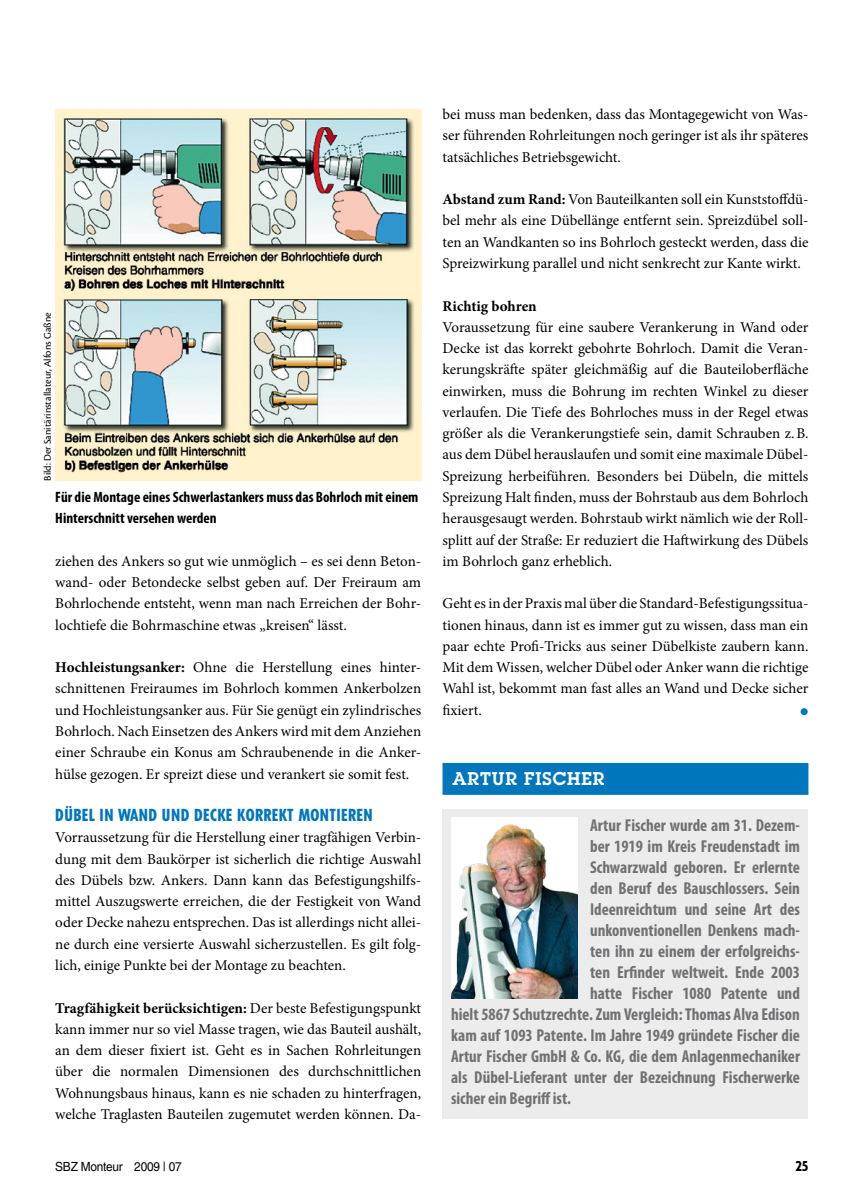
<style>
.page{position:relative;width:851px;height:1204px;background:#fff}
.page>*{position:absolute;margin:0;border:0;box-sizing:border-box;transform-origin:0 0}
.t1{font:600 18px "Lubalin Graph Std";letter-spacing:.05em;color:#fff}
.t2{font:700 condensed 17.25px "Myriad Pro";color:#707173}
.t3{font:800 condensed 16.5px "Tempo Std";letter-spacing:.03em;color:#0076bd}
.t4{font:15px/21.3px "Minion Pro";color:#000;text-align:justify}
.t5{font:700 condensed 15px/21.3px "Myriad Pro";color:#000}
.t6{font:700 15px "Minion Pro";color:#000}
.t7{font:15px "European Pi Std 3";color:#0076bd}
.t8{font:800 condensed 13.5px "Tempo Std";color:#000}
.t9{font:12.6px "Helvetica LT Std";letter-spacing:-.02em;color:#000;scale:.94 1}
.t10{font:10.5px "Cronos Pro";color:#000}
.s1{font-weight:700}
</style>
<div class="page">
<img style="left:55px;top:110px;width:366px;height:370px">
<div style="left:442px;top:763px;width:366px;height:31px;background:#0076bd"></div>
<div style="left:442px;top:809px;width:366px;height:309px;background:#ececed"></div>
<img style="left:451px;top:817px;width:126px;height:181px">
<p class="t10" style="left:41px;top:480px;width:170px;rotate:-90deg">Bild: Der Sanitärinstallateur, Alfons Gaßne</p>
<p class="t5" style="left:55px;top:486px;width:364px">Für die Montage eines Schwerlastankers muss das Bohrloch mit einem<br>Hinterschnitt versehen werden</p>
<p class="t4" style="left:55px;top:550px;width:367px">ziehen des Ankers so gut wie unmöglich – es sei denn Beton&shy;wand- oder Betondecke selbst geben auf. Der Freiraum am Bohr-lochende entsteht, wenn man nach Erreichen der Bohr&shy;lochtiefe die Bohrmaschine etwas „kreisen“ lässt.</p>
<p class="t4" style="left:55px;top:656px;width:367px"><span class="s1">Hochleistungsanker:</span> Ohne die Herstellung eines hinter&shy;schnittenen Freiraumes im Bohrloch kommen Ankerbolzen und Hochleistungsanker aus. Für Sie genügt ein zylindrisches Bohrloch. Nach Einsetzen des Ankers wird mit dem Anziehen einer Schraube ein Konus am Schraubenende in die Anker&shy;hülse gezogen. Er spreizt diese und verankert sie somit fest.</p>
<p class="t3" style="left:55px;top:804px;width:319px">DÜBEL IN WAND UND DECKE KORREKT MONTIEREN</p>
<p class="t4" style="left:55px;top:827px;width:367px">Vorraussetzung für die Herstellung einer tragfähigen Verbin&shy;dung mit dem Baukörper ist sicherlich die richtige Auswahl des Dübels bzw. Ankers. Dann kann das Befestigungshilfs&shy;mittel Auszugswerte erreichen, die der Festigkeit von Wand oder Decke nahezu entsprechen. Das ist allerdings nicht allei&shy;ne durch eine versierte Auswahl sicherzustellen. Es gilt folg&shy;lich, einige Punkte bei der Montage zu beachten.</p>
<p class="t4" style="left:55px;top:997px;width:367px"><span class="s1">Tragfähigkeit berücksichtigen:</span> Der beste Befestigungspunkt kann immer nur so viel Masse tragen, wie das Bauteil aushält, an dem dieser fixiert ist. Geht es in Sachen Rohrleitungen über die normalen Dimensionen des durchschnittlichen Wohnungsbaus hinaus, kann es nie schaden zu hinterfragen, welche Traglasten Bauteilen zugemutet werden können. Da-</p>
<p class="t4" style="left:442px;top:104px;width:367px">bei muss man bedenken, dass das Montagegewicht von Was&shy;ser führenden Rohrleitungen noch geringer ist als ihr späteres tatsächliches Betriebsgewicht.</p>
<p class="t4" style="left:442px;top:189px;width:367px"><span class="s1">Abstand zum Rand:</span> Von Bauteilkanten soll ein Kunststoffdü&shy;bel mehr als eine Dübellänge entfernt sein. Spreizdübel soll&shy;ten an Wandkanten so ins Bohrloch gesteckt werden, dass die Spreizwirkung parallel und nicht senkrecht zur Kante wirkt.</p>
<p class="t6" style="left:442px;top:295px;width:96px">Richtig bohren</p>
<p class="t4" style="left:442px;top:316px;width:367px">Voraussetzung für eine saubere Verankerung in Wand oder Decke ist das korrekt gebohrte Bohrloch. Damit die Veran&shy;kerungskräfte später gleichmäßig auf die Bauteiloberfläche einwirken, muss die Bohrung im rechten Winkel zu dieser verlaufen. Die Tiefe des Bohrloches muss in der Regel etwas größer als die Verankerungstiefe sein, damit Schrauben z.B. aus dem Dübel herauslaufen und somit eine maximale Dübel-Spreizung herbeiführen. Besonders bei Dübeln, die mittels Spreizung Halt finden, muss der Bohrstaub aus dem Bohrloch herausgesaugt werden. Bohrstaub wirkt nämlich wie der Roll&shy;splitt auf der Straße: Er reduziert die Haftwirkung des Dübels im Bohrloch ganz erheblich.</p>
<p class="t4" style="left:442px;top:593px;width:367px">Geht es in der Praxis mal über die Standard-Befestigungssitua&shy;tionen hinaus, dann ist es immer gut zu wissen, dass man ein paar echte Profi-Tricks aus seiner Dübelkiste zaubern kann.<br>Mit dem Wissen, welcher Dübel oder Anker wann die richtige Wahl ist, bekommt man fast alles an Wand und Decke sicher fixiert.</p>
<p class="t7" style="left:800px;top:699px;width:10px">•</p>
<p class="t1" style="left:452px;top:767px;width:153px">ARTUR FISCHER</p>
<p class="t2" style="left:590px;top:814px;width:211px">Artur Fischer wurde am 31. Dezem-</p>
<p class="t2" style="left:590px;top:835px;width:211px">ber 1919 im Kreis Freudenstadt im</p>
<p class="t2" style="left:590px;top:856px;width:211px">Schwarzwald geboren. Er erlernte</p>
<p class="t2" style="left:590px;top:877px;width:211px">den Beruf des Bauschlossers. Sein</p>
<p class="t2" style="left:590px;top:898px;width:211px">Ideenreichtum und seine Art des</p>
<p class="t2" style="left:590px;top:919px;width:211px">unkonventionellen Denkens mach-</p>
<p class="t2" style="left:590px;top:940px;width:211px">ten ihn zu einem der erfolgreichs-</p>
<p class="t2" style="left:590px;top:961px;width:211px">ten Erfinder weltweit. Ende 2003</p>
<p class="t2" style="left:590px;top:982px;width:211px">hatte Fischer 1080 Patente und</p>
<p class="t2" style="left:451px;top:1003px;width:350px">hielt 5867 Schutzrechte. Zum Vergleich: Thomas Alva Edison</p>
<p class="t2" style="left:451px;top:1024px;width:350px">kam auf 1093 Patente. Im Jahre 1949 gründete Fischer die</p>
<p class="t2" style="left:451px;top:1045px;width:350px">Artur Fischer GmbH &amp; Co. KG, die dem Anlagenmechaniker</p>
<p class="t2" style="left:451px;top:1066px;width:350px">als Dübel-Lieferant unter der Bezeichnung Fischerwerke</p>
<p class="t2" style="left:451px;top:1087px;width:121px">sicher ein Begriff ist.</p>
<p class="t9" style="left:55px;top:1158px;width:136px">SBZ Monteur 2009 | 07</p>
<p class="t8" style="left:795px;top:1157px;width:14px">25</p>
</div>
